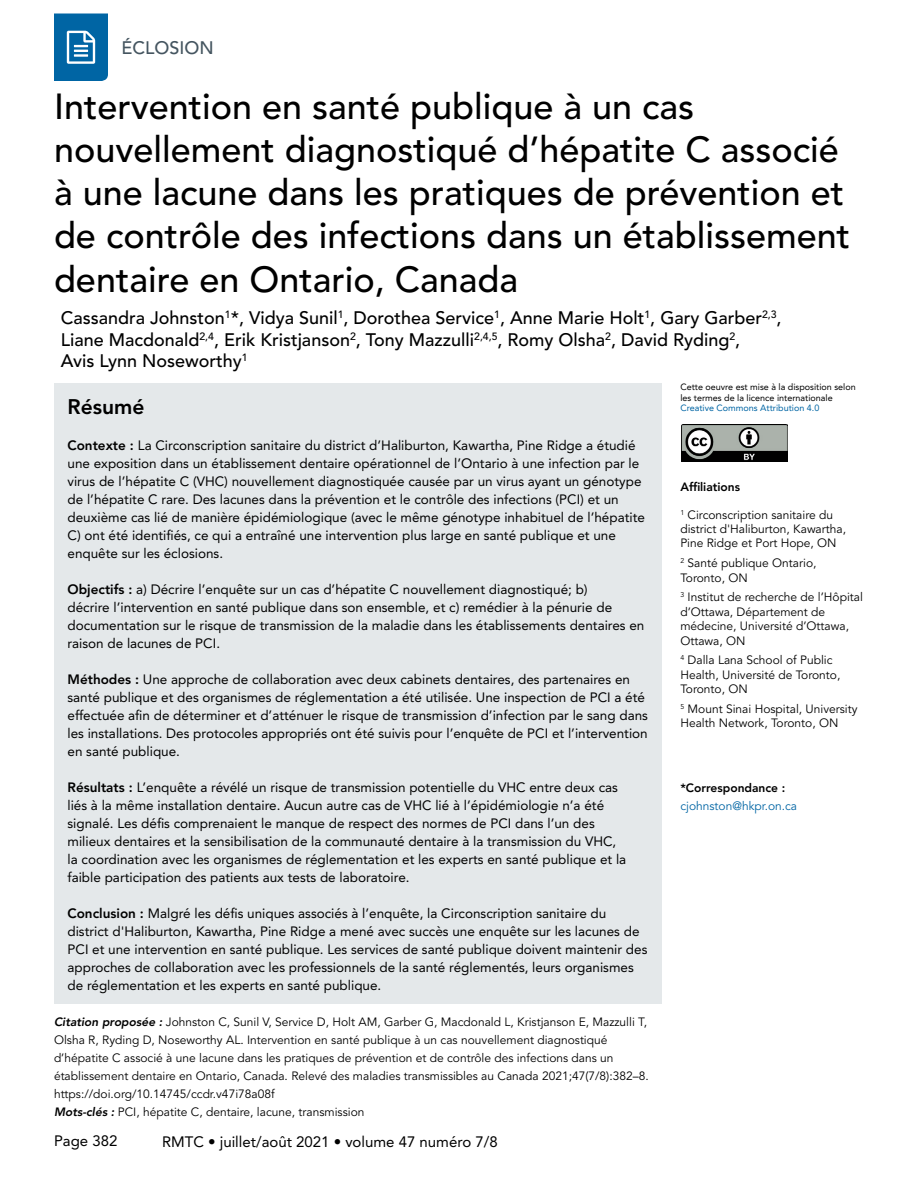
<style>
.page{position:relative;width:918px;height:1188px;background:#fff}
.page>*{position:absolute;margin:0;border:0;box-sizing:border-box;transform-origin:0 0}
.A_-_H2{font:500 36px/43.2px "Avenir LT Std";color:#000}
.A_-_H3{font:800 21px "Avenir LT Std";color:#000}
.A_-_Names{font:500 18px/21.6px "Avenir LT Std";color:#000}
.t1{font:500 18px "Avenir LT Std";color:#455560}
.t2{font:15px "Avenir LT Std";color:#000}
.A_-_Body{font:13.5px/18px "Avenir LT Std";color:#000}
.A_-_Suggested_Citati{font:12px/18px "Avenir LT Std";color:#000}
.A_-_Sidebar{font:12px/14.4px "Avenir LT Std";color:#000}
.A_-_Sidebar_Corresp{font:12px/18px "Avenir LT Std";color:#0065a4}
.A_-_Sidebar_Header{font:800 12px "Avenir LT Std";color:#000}
.A_-_Table_-_Footnote{font:9px "Avenir LT Std";color:#000}
.A_-_Table_-_Footnote-2{font:9px "Avenir LT Std";color:#0065a4}
.s1{font-weight:800}
.s2{font-weight:800;color:#000}
.s3{font-weight:800;font-style:italic}
</style>
<div class="page">
<svg style="left:54px;top:14px;width:54px;height:67px;background:#1c76ae"></svg>
<div style="left:54px;top:383px;width:608px;height:621px;background:#e4e8ea"></div>
<img style="left:682px;top:424px;width:105px;height:37px">
<h3 class="t1" style="left:122px;top:37px;width:94px">ÉCLOSION</h3>
<p class="A_-_H2" style="left:54px;top:86px;width:798px">Intervention en santé publique à un cas nouvellement diagnostiqué d’hépatite C associé à une lacune dans les pratiques de prévention et de contrôle des infections dans un établissement dentaire en Ontario, Canada</p>
<p class="A_-_Names" style="left:61px;top:307px;width:722px">Cassandra Johnston<sup>1</sup>*, Vidya Sunil<sup>1</sup>, Dorothea Service<sup>1</sup>, Anne Marie Holt<sup>1</sup>, Gary Garber<sup>2,3</sup>,<br>Liane Macdonald<sup>2,4</sup>, Erik Kristjanson<sup>2</sup>, Tony Mazzulli<sup>2,4,5</sup>, Romy Olsha<sup>2</sup>, David Ryding<sup>2</sup>,<br>Avis Lynn Noseworthy<sup>1</sup></p>
<p class="A_-_H3" style="left:68px;top:394px;width:78px">Résumé</p>
<p class="A_-_Body" style="left:68px;top:436px;width:579px"><span class="s1">Contexte :</span> La Circonscription sanitaire du district d’Haliburton, Kawartha, Pine Ridge a étudié une exposition dans un établissement dentaire opérationnel de l’Ontario à une infection par le virus de l’hépatite C (VHC) nouvellement diagnostiquée causée par un virus ayant un génotype de l’hépatite C rare. Des lacunes dans la prévention et le contrôle des infections (PCI) et un deuxième cas lié de manière épidémiologique (avec le même génotype inhabituel de l’hépatite C) ont été identifiés, ce qui a entraîné une intervention plus large en santé publique et une enquête sur les éclosions.</p>
<p class="A_-_Body" style="left:68px;top:580px;width:578px"><span class="s1">Objectifs :</span> a) Décrire l’enquête sur un cas d’hépatite C nouvellement diagnostiqué; b)<br>décrire l’intervention en santé publique dans son ensemble, et c) remédier à la pénurie de documentation sur le risque de transmission de la maladie dans les établissements dentaires en raison de lacunes de PCI.</p>
<p class="A_-_Body" style="left:68px;top:670px;width:582px"><span class="s1">Méthodes :</span> Une approche de collaboration avec deux cabinets dentaires, des partenaires en santé publique et des organismes de réglementation a été utilisée. Une inspection de PCI a été effectuée afin de déterminer et d’atténuer le risque de transmission d’infection par le sang dans les installations. Des protocoles appropriés ont été suivis pour l’enquête de PCI et l’intervention en santé publique.</p>
<p class="A_-_Body" style="left:68px;top:778px;width:560px"><span class="s1">Résultats :</span> L’enquête a révélé un risque de transmission potentielle du VHC entre deux cas liés à la même installation dentaire. Aucun autre cas de VHC lié à l’épidémiologie n’a été signalé. Les défis comprenaient le manque de respect des normes de PCI dans l’un des milieux dentaires et la sensibilisation de la communauté dentaire à la transmission du VHC, la coordination avec les organismes de réglementation et les experts en santé publique et la faible participation des patients aux tests de laboratoire.</p>
<p class="A_-_Body" style="left:68px;top:904px;width:582px"><span class="s1">Conclusion :</span> Malgré les défis uniques associés à l’enquête, la Circonscription sanitaire du district d'Haliburton, Kawartha, Pine Ridge a mené avec succès une enquête sur les lacunes de PCI et une intervention en santé publique. Les services de santé publique doivent maintenir des approches de collaboration avec les professionnels de la santé réglementés, leurs organismes de réglementation et les experts en santé publique.</p>
<p class="A_-_Table_-_Footnote" style="left:680px;top:382px;width:177px">Cette oeuvre est mise à la disposition selon</p>
<p class="A_-_Table_-_Footnote" style="left:680px;top:392px;width:154px">les termes de la licence internationale</p>
<p class="A_-_Table_-_Footnote-2" style="left:680px;top:403px;width:141px">Creative Commons Attribution 4.0</p>
<p class="A_-_Sidebar_Header" style="left:680px;top:479px;width:61px">Affiliations</p>
<p class="A_-_Sidebar" style="left:680px;top:508px;width:167px"><sup>1</sup> Circonscription sanitaire du district d'Haliburton, Kawartha,<br>Pine Ridge et Port Hope, ON</p>
<p class="A_-_Sidebar" style="left:680px;top:556px;width:138px"><sup>2</sup> Santé publique Ontario,<br>Toronto, ON</p>
<p class="A_-_Sidebar" style="left:680px;top:590px;width:184px"><sup>3</sup> Institut de recherche de l’Hôpital d’Ottawa, Département de médecine, Université d’Ottawa,<br>Ottawa, ON</p>
<p class="A_-_Sidebar" style="left:680px;top:653px;width:161px"><sup>4</sup> Dalla Lana School of Public<br>Health, Université de Toronto,<br>Toronto, ON</p>
<p class="A_-_Sidebar" style="left:680px;top:702px;width:179px"><sup>5</sup> Mount Sinai Hospital, University<br>Health Network, Toronto, ON</p>
<p class="A_-_Sidebar_Corresp" style="left:680px;top:779px;width:118px"><span class="s2">*Correspondance : </span>cjohnston@hkpr.on.ca</p>
<p class="A_-_Suggested_Citati" style="left:54px;top:1013px;width:596px"><span class="s3">Citation proposée :</span> Johnston C, Sunil V, Service D, Holt AM, Garber G, Macdonald L, Kristjanson E, Mazzulli T, Olsha R, Ryding D, Noseworthy AL. Intervention en santé publique à un cas nouvellement diagnostiqué d’hépatite C associé à une lacune dans les pratiques de prévention et de contrôle des infections dans un établissement dentaire en Ontario, Canada. Relevé des maladies transmissibles au Canada 2021;47(7/8):382–8. https://doi.org/10.14745/ccdr.v47i78a08f</p>
<p class="A_-_Suggested_Citati" style="left:54px;top:1103px;width:312px"><span class="s3">Mots-clés :</span> PCI, hépatite C, dentaire, lacune, transmission</p>
<p class="t2" style="left:54px;top:1133px;width:65px">Page 382</p>
<p class="t2" style="left:162px;top:1133px;width:337px">RMTC • juillet/août 2021 • volume 47 numéro 7/8</p>
</div>
